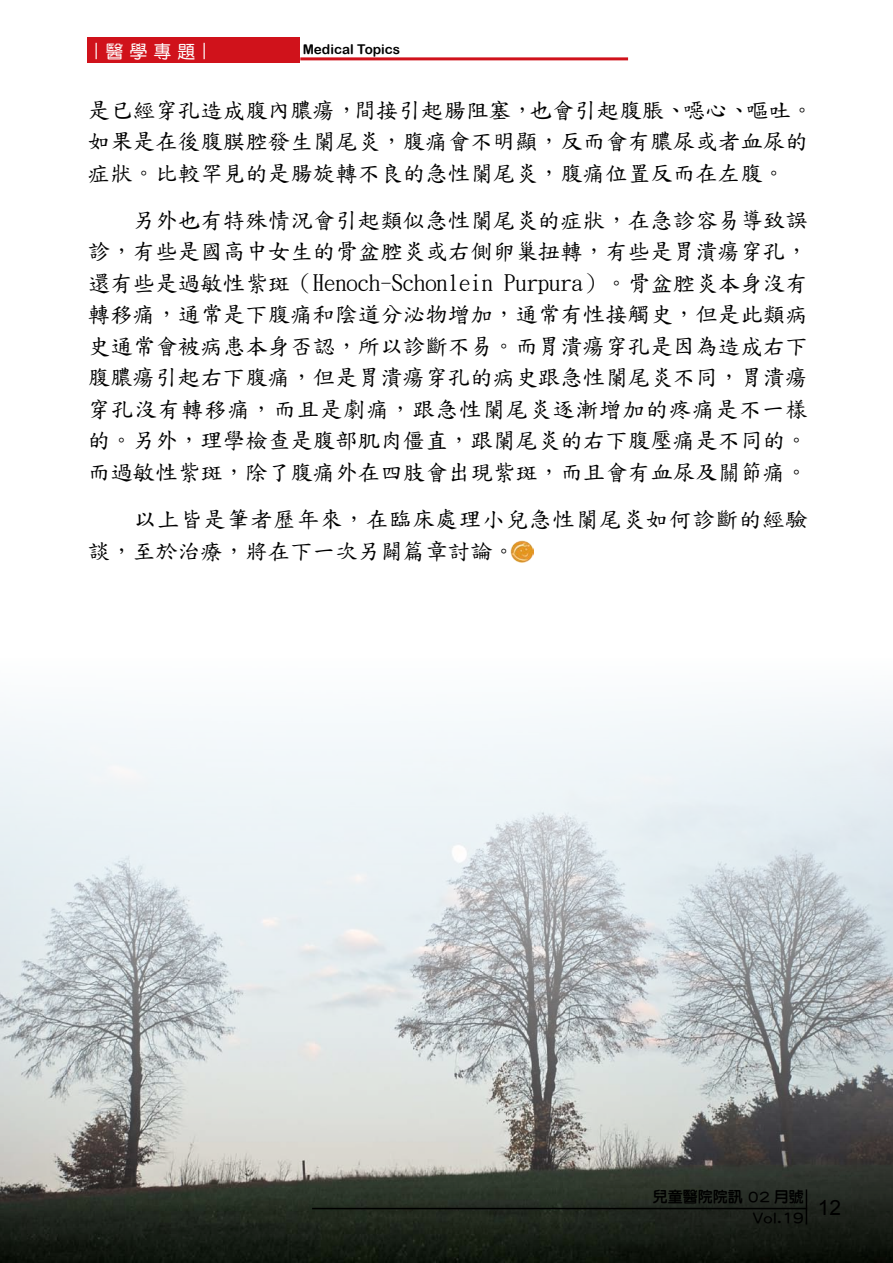
<style>
.page{position:relative;width:893px;height:1263px;background:#fff}
.page>*{position:absolute;margin:0;border:0;box-sizing:border-box;transform-origin:0 0}
.t1{font:22.5px/31.5px "DF Kai Shu SB Estd BF";color:#000}
.t2{font:22.5px/31.5px "DF Kai Shu SB Estd BF";letter-spacing:.035em;color:#000}
.t3{font:21px "Arial";color:#000}
.t4{font:18px "DF Yuan Std W5";color:#fff}
.t5{font:15px/21px "DF Li Yuan Std W7";color:#000;text-align:right}
.t6{font:13.5px "Arial Rounded MT Bold";color:#000}
</style>
<div class="page">
<img style="left:0;top:704px;width:893px;height:559px">
<div style="left:87px;top:38px;width:213px;height:25px;background:#d0121b"></div>
<hr style="left:300px;top:57px;width:328px;height:3px;background:#d0121b">
<hr style="left:806px;top:1189px;width:1px;height:35px;background:#000">
<hr style="left:312px;top:1208px;width:495px;height:1px;background:#000">
<img style="left:511px;top:540px;width:23px;height:23px">
<p class="t4" style="left:87px;top:60px;width:19px;rotate:-90deg">—</p>
<p class="t4" style="left:105px;top:41px;width:91px">醫 學 專 題</p>
<p class="t4" style="left:195px;top:60px;width:19px;rotate:-90deg">—</p>
<p class="t6" style="left:303px;top:41px;width:99px">Medical Topics</p>
<p class="t1" style="left:88px;top:94px;width:733px">是已經穿孔造成腹內膿瘍，間接引起腸阻塞，也會引起腹脹、噁心、嘔吐。如果是在後腹膜腔發生闌尾炎，腹痛會不明顯，反而會有膿尿或者血尿的症狀。比較罕見的是腸旋轉不良的急性闌尾炎，腹痛位置反而在左腹。</p>
<p class="t1" style="left:88px;top:204px;width:733px">　　另外也有特殊情況會引起類似急性闌尾炎的症狀，在急診容易導致誤診，有些是國高中女生的骨盆腔炎或右側卵巢扭轉，有些是胃潰瘍穿孔，還有些是過敏性紫斑（Henoch-Schonlein Purpura）。骨盆腔炎本身沒有轉移痛，通常是下腹痛和陰道分泌物增加，通常有性接觸史，但是此類病史通常會被病患本身否認，所以診斷不易。而胃潰瘍穿孔是因為造成右下腹膿瘍引起右下腹痛，但是胃潰瘍穿孔的病史跟急性闌尾炎不同，胃潰瘍穿孔沒有轉移痛，而且是劇痛，跟急性闌尾炎逐漸增加的疼痛是不一樣的。另外，理學檢查是腹部肌肉僵直，跟闌尾炎的右下腹壓痛是不同的。而過敏性紫斑，除了腹痛外在四肢會出現紫斑，而且會有血尿及關節痛。</p>
<p class="t2" style="left:88px;top:504px;width:722px">　　以上皆是筆者歷年來，在臨床處理小兒急性闌尾炎如何診斷的經驗談，至於治療，將在下一次另闢篇章討論。</p>
<p class="t5" style="left:653px;top:1186px;width:153px">兒童醫院院訊 02 月號<br>Vol.19</p>
<p class="t3" style="left:818px;top:1194px;width:25px">12</p>
</div>
